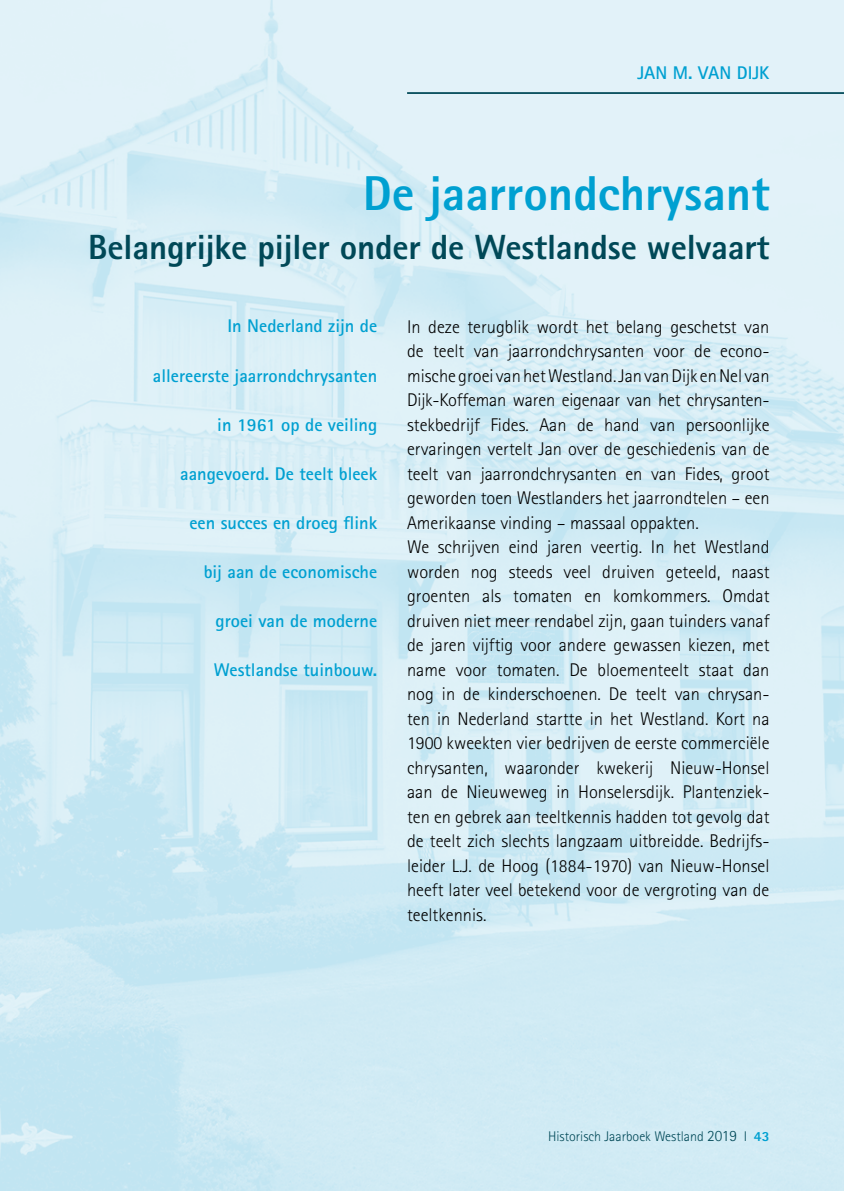
<style>
.page{position:relative;width:844px;height:1191px;background:#fff}
.page>*{position:absolute;margin:0;border:0;box-sizing:border-box;transform-origin:0 0}
.t1{font:800 49px "Rotis Sans Serif";color:#00a0d1}
.t2{font:800 35px "Rotis Sans Serif";letter-spacing:-.005em;color:#004857}
.t3{font:300 18.38px/24.5px "Rotis Sans Serif";color:#000}
.t4{font:700 18.38px "Rotis Sans Serif";color:#00a0d1}
.t5{font:300 14px "Rotis Sans Serif";color:#004857}
.s1{font-size:15.75px}
.s2{font-weight:800;color:#00a0d1}
</style>
<div class="page">
<img style="left:0;top:0;width:843px;height:1191px">
<hr style="left:407px;top:92px;width:436px;height:2px;background:#004857">
<p class="t4" style="left:637px;top:62px;width:134px">JAN M. VAN DIJK</p>
<h1 class="t1" style="left:362px;top:162px;width:408px">De jaarrondchrysant</h1>
<h2 class="t2" style="left:88px;top:225px;width:682px">Belangrijke pijler onder de Westlandse welvaart</h2>
<p class="t4" style="left:227px;top:315px;width:151px">In Nederland zijn de</p>
<p class="t4" style="left:153px;top:364px;width:226px">allereerste jaarrondchrysanten</p>
<p class="t4" style="left:217px;top:413px;width:161px">in 1961 op de veiling</p>
<p class="t4" style="left:180px;top:462px;width:198px">aangevoerd. De teelt bleek</p>
<p class="t4" style="left:189px;top:511px;width:189px">een succes en droeg flink</p>
<p class="t4" style="left:204px;top:560px;width:175px">bij aan de economische</p>
<p class="t4" style="left:215px;top:609px;width:163px">groei van de moderne</p>
<p class="t4" style="left:214px;top:658px;width:165px">Westlandse tuinbouw.</p>
<p class="t3" style="left:407px;top:314px;width:364px">In deze terugblik wordt het belang geschetst van de teelt van jaarrondchrysanten voor de econo&shy;mische groei van het Westland. Jan van Dijk en Nel van Dijk-Koffeman waren eigenaar van het chrysanten&shy;stekbedrijf Fides. Aan de hand van persoonlijke ervaringen vertelt Jan over de geschiedenis van de teelt van jaarrondchrysanten en van Fides, groot geworden toen Westlanders het jaarrondtelen – een Amerikaanse vinding – massaal oppakten.<br>We schrijven eind jaren veertig. In het Westland worden nog steeds veel druiven geteeld, naast groenten als tomaten en komkommers. Omdat druiven niet meer rendabel zijn, gaan tuinders vanaf de jaren vijftig voor andere gewassen kiezen, met name voor tomaten. De bloementeelt staat dan nog in de kinderschoenen. De teelt van chrysan&shy;ten in Nederland startte in het Westland. Kort na 1900 kweekten vier bedrijven de eerste commerciële chrysanten, waaronder kwekerij Nieuw-Honsel aan de Nieuweweg in Honselersdijk. Plantenziek&shy;ten en gebrek aan teeltkennis hadden tot gevolg dat de teelt zich slechts langzaam uitbreidde. Bedrijfs&shy;leider L.J. de Hoog (1884-1970) van Nieuw-Honsel heeft later veel betekend voor de vergroting van de teeltkennis.</p>
<p class="t5" style="left:548px;top:1128px;width:223px">Historisch Jaarboek Westland <span class="s1">2019</span> I <span class="s2">43</span></p>
</div>
